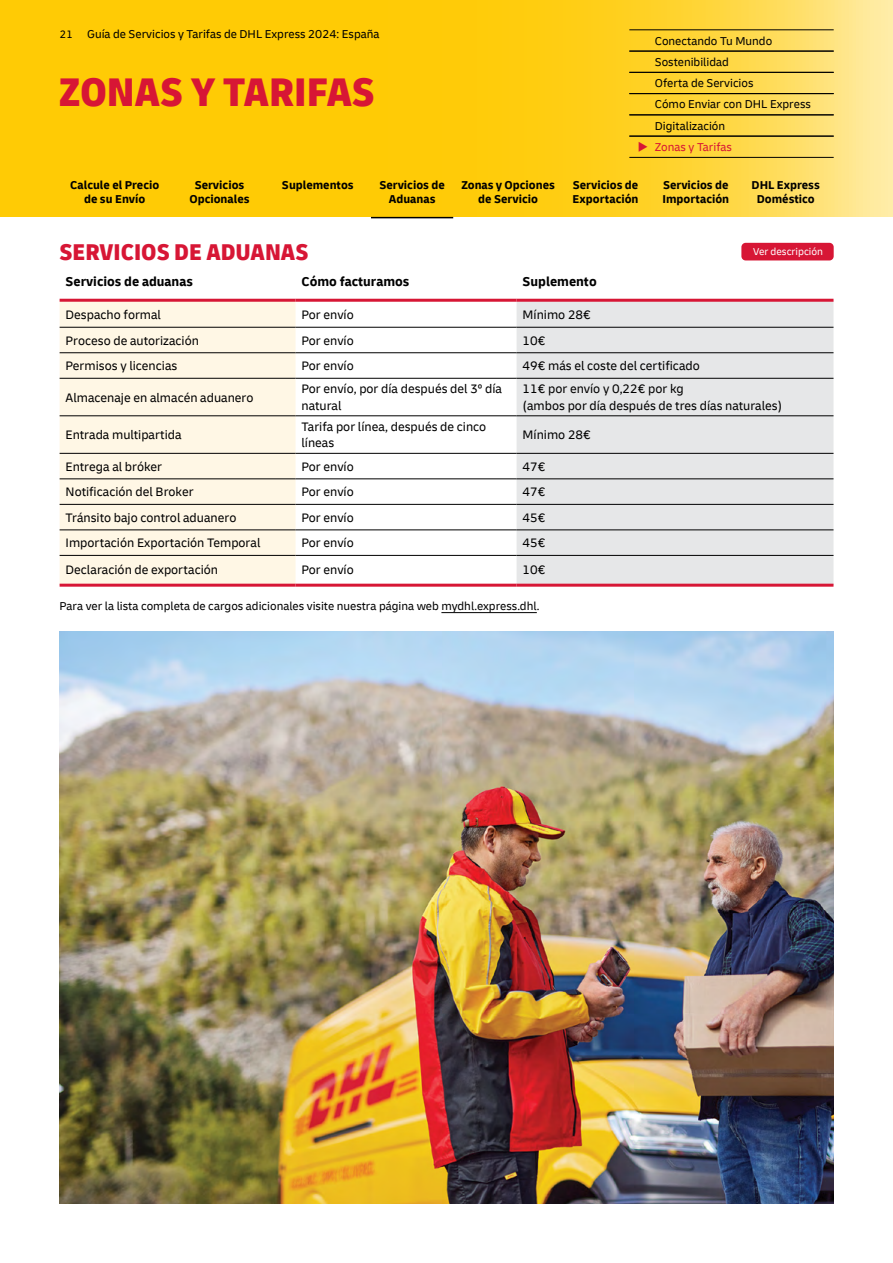
<style>
.page{position:relative;width:893px;height:1263px;background:#fff}
.page>*{position:absolute;margin:0;border:0;box-sizing:border-box;transform-origin:0 0}
.t1{font:900 condensed 42px "Delivery";color:#d71635}
.H3_Secondary_headline{font:900 condensed 24px "Delivery";color:#d71635}
.H4_Paragraph_header{font:700 13.5px "Delivery";color:#000}
.P_Table_text{font:12.9px/16.5px "Delivery";color:#000}
.NOTE_Footer_text{font:12px/21.3px "Delivery";color:#000}
.t2{font:700 12px/13.5px "Delivery";color:#000;text-align:center}
.t3{font:12px "Delivery";color:#d71635}
.t4{font:11.25px "Delivery";color:#000}
.P_Copy_text{font:10.5px "Delivery";color:#fff}
</style>
<div class="page">
<svg style="left:0;top:0;width:893px;height:217px;background:#fecf20"></svg>
<hr style="left:629px;top:30px;width:205px;height:1px;background:#000">
<hr style="left:629px;top:51px;width:205px;height:1px;background:#000">
<hr style="left:629px;top:72px;width:205px;height:1px;background:#000">
<hr style="left:629px;top:93px;width:205px;height:1px;background:#000">
<hr style="left:629px;top:115px;width:205px;height:1px;background:#000">
<hr style="left:629px;top:136px;width:205px;height:1px;background:#000">
<hr style="left:629px;top:157px;width:205px;height:1px;background:#000">
<hr style="left:371px;top:217px;width:82px;height:1px;background:#000">
<div style="left:741px;top:243px;width:93px;height:17px;background:#d71635;border-radius:4px"></div>
<div style="left:60px;top:302px;width:236px;height:282px;background:#fff7e5"></div>
<div style="left:517px;top:302px;width:316px;height:282px;background:#e6e7e8"></div>
<hr style="left:60px;top:299px;width:236px;height:3px;background:#d71635">
<hr style="left:296px;top:299px;width:221px;height:3px;background:#d71635">
<hr style="left:517px;top:299px;width:316px;height:3px;background:#d71635">
<hr style="left:60px;top:352px;width:236px;height:1px;background:#000">
<hr style="left:296px;top:352px;width:221px;height:1px;background:#000">
<hr style="left:517px;top:352px;width:316px;height:1px;background:#000">
<hr style="left:60px;top:327px;width:236px;height:1px;background:#000">
<hr style="left:296px;top:327px;width:221px;height:1px;background:#000">
<hr style="left:517px;top:327px;width:316px;height:1px;background:#000">
<hr style="left:60px;top:584px;width:236px;height:3px;background:#d71635">
<hr style="left:296px;top:584px;width:221px;height:3px;background:#d71635">
<hr style="left:517px;top:584px;width:316px;height:3px;background:#d71635">
<hr style="left:60px;top:378px;width:236px;height:1px;background:#000">
<hr style="left:296px;top:378px;width:221px;height:1px;background:#000">
<hr style="left:517px;top:378px;width:316px;height:1px;background:#000">
<hr style="left:60px;top:415px;width:236px;height:1px;background:#000">
<hr style="left:296px;top:415px;width:221px;height:1px;background:#000">
<hr style="left:517px;top:415px;width:316px;height:1px;background:#000">
<hr style="left:60px;top:453px;width:236px;height:1px;background:#000">
<hr style="left:296px;top:453px;width:221px;height:1px;background:#000">
<hr style="left:517px;top:453px;width:316px;height:1px;background:#000">
<hr style="left:60px;top:479px;width:236px;height:1px;background:#000">
<hr style="left:296px;top:479px;width:221px;height:1px;background:#000">
<hr style="left:517px;top:479px;width:316px;height:1px;background:#000">
<hr style="left:60px;top:504px;width:236px;height:1px;background:#000">
<hr style="left:296px;top:504px;width:221px;height:1px;background:#000">
<hr style="left:517px;top:504px;width:316px;height:1px;background:#000">
<hr style="left:60px;top:530px;width:236px;height:1px;background:#000">
<hr style="left:296px;top:530px;width:221px;height:1px;background:#000">
<hr style="left:517px;top:530px;width:316px;height:1px;background:#000">
<hr style="left:60px;top:555px;width:236px;height:1px;background:#000">
<hr style="left:296px;top:555px;width:221px;height:1px;background:#000">
<hr style="left:517px;top:555px;width:316px;height:1px;background:#000">
<hr style="left:441px;top:612px;width:96px;height:1px;background:#000">
<img style="left:60px;top:631px;width:774px;height:572px">
<p class="t4" style="left:60px;top:28px;width:14px">21</p>
<p class="NOTE_Footer_text" style="left:87px;top:24px;width:294px">Guía de Servicios y Tarifas de DHL Express 2024: España</p>
<h1 class="t1" style="left:60px;top:65px;width:317px">ZONAS Y TARIFAS</h1>
<p class="NOTE_Footer_text" style="left:655px;top:30px;width:158px">Conectando Tu Mundo<br>Sostenibilidad<br>Oferta de Servicios<br>Cómo Enviar con DHL Express<br>Digitalización</p>
<p class="t3" style="left:638px;top:140px;width:96px">◆ Zonas y Tarifas</p>
<p class="t2" style="left:70px;top:178px;width:91px">Calcule el Precio de su Envío</p>
<p class="t2" style="left:189px;top:178px;width:62px">Servicios<br>Opcionales</p>
<p class="t2" style="left:282px;top:178px;width:73px">Suplementos</p>
<p class="t2" style="left:379px;top:178px;width:67px">Servicios de<br>Aduanas</p>
<p class="t2" style="left:461px;top:178px;width:95px">Zonas y Opciones de Servicio</p>
<p class="t2" style="left:573px;top:178px;width:67px;text-align:left">Servicios de<br>Exportación</p>
<p class="t2" style="left:662px;top:178px;width:68px;text-align:left">Servicios de<br>Importación</p>
<p class="t2" style="left:752px;top:178px;width:70px">DHL Express<br>Doméstico</p>
<h3 class="H3_Secondary_headline" style="left:60px;top:236px;width:250px">SERVICIOS DE ADUANAS</h3>
<p class="P_Copy_text" style="left:753px;top:245px;width:72px">Ver descripción</p>
<h4 class="H4_Paragraph_header" style="left:66px;top:273px;width:129px">Servicios de aduanas</h4>
<h4 class="H4_Paragraph_header" style="left:302px;top:273px;width:109px">Cómo facturamos</h4>
<h4 class="H4_Paragraph_header" style="left:523px;top:273px;width:76px">Suplemento</h4>
<p class="P_Table_text" style="left:66px;top:306px;width:97px">Despacho formal</p>
<p class="P_Table_text" style="left:302px;top:306px;width:54px">Por envío</p>
<p class="P_Table_text" style="left:523px;top:306px;width:70px">Mínimo 28€</p>
<p class="P_Table_text" style="left:66px;top:332px;width:135px">Proceso de autorización</p>
<p class="P_Table_text" style="left:302px;top:332px;width:54px">Por envío</p>
<p class="P_Table_text" style="left:523px;top:332px;width:24px">10€</p>
<p class="P_Table_text" style="left:66px;top:357px;width:113px">Permisos y licencias</p>
<p class="P_Table_text" style="left:302px;top:357px;width:54px">Por envío</p>
<p class="P_Table_text" style="left:523px;top:357px;width:179px">49€ más el coste del certificado</p>
<p class="P_Table_text" style="left:66px;top:389px;width:189px">Almacenaje en almacén aduanero</p>
<p class="P_Table_text" style="left:302px;top:381px;width:202px">Por envío, por día después del 3º día natural</p>
<p class="P_Table_text" style="left:523px;top:381px;width:261px">11€ por envío y 0,22€ por kg<br>(ambos por día después de tres días naturales)</p>
<p class="P_Table_text" style="left:66px;top:426px;width:117px">Entrada multipartida</p>
<p class="P_Table_text" style="left:302px;top:418px;width:186px">Tarifa por línea, después de cinco líneas</p>
<p class="P_Table_text" style="left:523px;top:426px;width:70px">Mínimo 28€</p>
<p class="P_Table_text" style="left:66px;top:458px;width:98px">Entrega al bróker</p>
<p class="P_Table_text" style="left:302px;top:458px;width:54px">Por envío</p>
<p class="P_Table_text" style="left:523px;top:458px;width:24px">47€</p>
<p class="P_Table_text" style="left:66px;top:483px;width:130px">Notificación del Broker</p>
<p class="P_Table_text" style="left:302px;top:483px;width:54px">Por envío</p>
<p class="P_Table_text" style="left:523px;top:483px;width:24px">47€</p>
<p class="P_Table_text" style="left:66px;top:509px;width:172px">Tránsito bajo control aduanero</p>
<p class="P_Table_text" style="left:302px;top:509px;width:54px">Por envío</p>
<p class="P_Table_text" style="left:523px;top:509px;width:24px">45€</p>
<p class="P_Table_text" style="left:66px;top:535px;width:196px">Importación Exportación Temporal</p>
<p class="P_Table_text" style="left:302px;top:535px;width:54px">Por envío</p>
<p class="P_Table_text" style="left:523px;top:535px;width:24px">45€</p>
<p class="P_Table_text" style="left:66px;top:561px;width:154px">Declaración de exportación</p>
<p class="P_Table_text" style="left:302px;top:561px;width:54px">Por envío</p>
<p class="P_Table_text" style="left:523px;top:561px;width:24px">10€</p>
<p class="NOTE_Footer_text" style="left:60px;top:595px;width:482px">Para ver la lista completa de cargos adicionales visite nuestra página web mydhl.express.dhl.</p>
</div>
